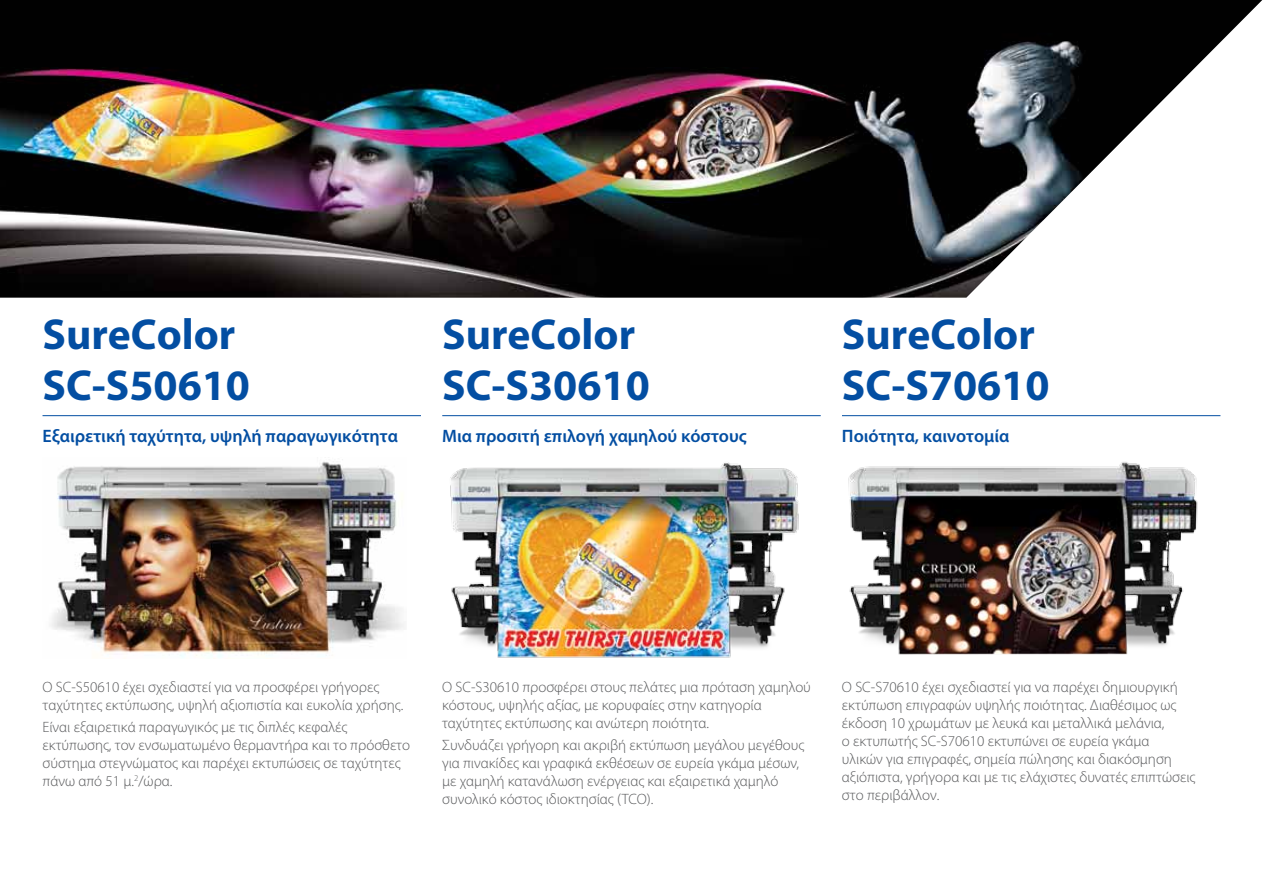
<style>
.page{position:relative;width:1263px;height:893px;background:#fff}
.page>*{position:absolute;margin:0;border:0;box-sizing:border-box;transform-origin:0 0}
.t1{font:700 43.5px/51px "Myriad Pro";color:#034ea2}
.t2{font:600 18px "Myriad Pro";color:#034ea2}
.t3{font:300 15px/18px "Myriad Pro";color:#58595b}
</style>
<div class="page">
<img style="left:0;top:0;width:1262px;height:298px">
<hr style="left:43px;top:415px;width:378px;height:1px;background:#034ea2">
<img style="left:51px;top:459px;width:353px;height:199px">
<hr style="left:442px;top:415px;width:379px;height:1px;background:#034ea2">
<img style="left:450px;top:462px;width:349px;height:196px">
<hr style="left:842px;top:415px;width:378px;height:1px;background:#034ea2">
<img style="left:848px;top:462px;width:350px;height:193px">
<h1 class="t1" style="left:43px;top:307px;width:209px">SureColor<br>SC-S50610</h1>
<p class="t2" style="left:43px;top:424px;width:357px">Εξαιρετική ταχύτητα, υψηλή παραγωγικότητα</p>
<h1 class="t1" style="left:442px;top:307px;width:209px">SureColor<br>SC-S30610</h1>
<p class="t2" style="left:442px;top:424px;width:306px">Μια προσιτή επιλογή χαμηλού κόστους</p>
<h1 class="t1" style="left:842px;top:307px;width:209px">SureColor<br>SC-S70610</h1>
<p class="t2" style="left:842px;top:424px;width:169px">Ποιότητα, καινοτομία</p>
<p class="t3" style="left:43px;top:678px;width:362px">Ο SC-S50610 έχει σχεδιαστεί για να προσφέρει γρήγορες ταχύτητες εκτύπωσης, υψηλή αξιοπιστία και ευκολία χρήσης.</p>
<p class="t3" style="left:43px;top:718px;width:369px">Είναι εξαιρετικά παραγωγικός με τις διπλές κεφαλές εκτύπωσης, τον ενσωματωμένο θερμαντήρα και το πρόσθετο σύστημα στεγνώματος και παρέχει εκτυπώσεις σε ταχύτητες πάνω από 51 μ.<sup>2</sup>/ώρα.</p>
<p class="t3" style="left:442px;top:678px;width:370px">Ο SC-S30610 προσφέρει στους πελάτες μια πρόταση χαμηλού κόστους, υψηλής αξίας, με κορυφαίες στην κατηγορία ταχύτητες εκτύπωσης και ανώτερη ποιότητα.</p>
<p class="t3" style="left:442px;top:736px;width:364px">Συνδυάζει γρήγορη και ακριβή εκτύπωση μεγάλου μεγέθους για πινακίδες και γραφικά εκθέσεων σε ευρεία γκάμα μέσων, με χαμηλή κατανάλωση ενέργειας και εξαιρετικά χαμηλό συνολικό κόστος ιδιοκτησίας (TCO).</p>
<p class="t3" style="left:842px;top:677px;width:355px">Ο SC-S70610 έχει σχεδιαστεί για να παρέχει δημιουργική εκτύπωση επιγραφών υψηλής ποιότητας. Διαθέσιμος ως έκδοση 10 χρωμάτων με λευκά και μεταλλικά μελάνια,<br>ο εκτυπωτής SC-S70610 εκτυπώνει σε ευρεία γκάμα<br>υλικών για επιγραφές, σημεία πώλησης και διακόσμηση αξιόπιστα, γρήγορα και με τις ελάχιστες δυνατές επιπτώσεις στο περιβάλλον.</p>
</div>
